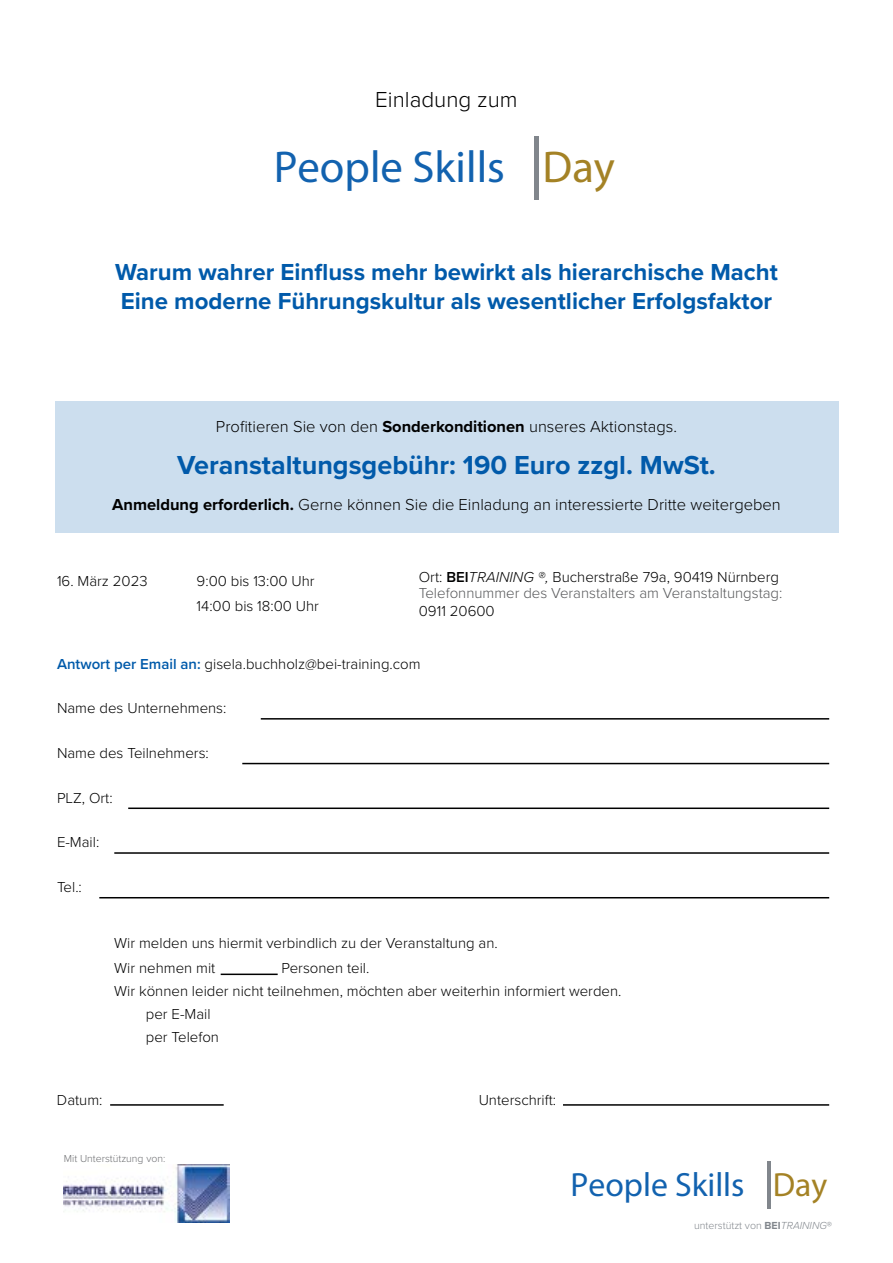
<style>
.page{position:relative;width:893px;height:1263px;background:#fff}
.page>*{position:absolute;margin:0;border:0;box-sizing:border-box;transform-origin:0 0}
.t1{font:44.85px "Myriad Pro";color:#1262af}
.t2{font:33.75px "Myriad Pro";color:#1262af}
.t3{font:700 27px "Proxima Nova";color:#015aaa}
.t4{font:700 24px/28.8px "Proxima Nova";color:#015aaa}
.t5{font:300 22.5px "Proxima Nova";color:#000}
.t6{font:300 16.5px "Proxima Nova";color:#000}
.t7{font:300 15px/24.6px "Proxima Nova";color:#000}
.t8{font:300 15px/15.6px "Proxima Nova";color:#58595b}
.t9{font:300 10.65px "Proxima Nova";color:#81868c}
.t10{font:300 10.5px "Proxima Nova";color:#6d6e71}
.s1{color:#a48225}
.s2{font-weight:700}
.s3{color:#000}
.s4{font-weight:600;color:#000}
.s5{font-style:italic;color:#000}
.s6{font-weight:600;color:#015aaa}
.s7{font-style:italic}
</style>
<div class="page">
<div style="left:55px;top:401px;width:783px;height:132px;background:#ccdeee"></div>
<hr style="left:261px;top:718px;width:568px;height:1px;background:#000">
<hr style="left:242px;top:763px;width:587px;height:1px;background:#000">
<hr style="left:128px;top:807px;width:701px;height:2px;background:#000">
<hr style="left:114px;top:852px;width:715px;height:2px;background:#000">
<hr style="left:99px;top:897px;width:730px;height:1px;background:#000">
<hr style="left:110px;top:1104px;width:114px;height:2px;background:#000">
<hr style="left:563px;top:1104px;width:266px;height:2px;background:#000">
<img style="left:64px;top:1165px;width:166px;height:58px">
<hr style="left:221px;top:973px;width:57px;height:2px;background:#000">
<hr style="left:767px;top:1161px;width:3px;height:48px;background:#81868c">
<hr style="left:535px;top:136px;width:4px;height:64px;background:#81868c">
<h3 class="t5" style="left:375px;top:83px;width:144px">Einladung zum</h3>
<h1 class="t1" style="left:274px;top:139px;width:343px">People Skills <span class="s1">Day</span></h1>
<h3 class="t4" style="left:115px;top:257px;width:664px">Warum wahrer Einfluss mehr bewirkt als hierarchische Macht<br>Eine moderne Führungskultur als wesentlicher Erfolgsfaktor</h3>
<p class="t6" style="left:216px;top:414px;width:463px">Profitieren Sie von den <span class="s2">Sonderkonditionen</span> unseres Aktionstags.</p>
<h3 class="t3" style="left:177px;top:445px;width:540px">Veranstaltungsgebühr: 190 Euro zzgl. MwSt.</h3>
<p class="t6" style="left:112px;top:492px;width:670px"><span class="s2">Anmeldung erforderlich.</span> Gerne können Sie die Einladung an interessierte Dritte weitergeben</p>
<p class="t7" style="left:57px;top:568px;width:92px">16. März 2023</p>
<p class="t7" style="left:197px;top:568px;width:124px">9:00 bis 13:00 Uhr<br>14:00 bis 18:00 Uhr</p>
<p class="t8" style="left:419px;top:568px;width:365px"><span class="s3">Ort:</span> <span class="s4">BEI</span><span class="s5">TRAINING ®,</span> <span class="s3">Bucherstraße 79a, 90419 Nürnberg<br></span>Telefonnummer des Veranstalters am Veranstaltungstag:</p>
<p class="t7" style="left:419px;top:598px;width:77px">0911 20600</p>
<p class="t7" style="left:57px;top:650px;width:365px"><span class="s6">Antwort per Email an:</span> gisela.buchholz@bei-training.com</p>
<p class="t7" style="left:57px;top:695px;width:171px">Name des Unternehmens:</p>
<p class="t7" style="left:57px;top:740px;width:153px">Name des Teilnehmers:</p>
<p class="t7" style="left:57px;top:784px;width:57px">PLZ, Ort:</p>
<p class="t7" style="left:57px;top:829px;width:44px">E-Mail:</p>
<p class="t7" style="left:57px;top:874px;width:26px">Tel.:</p>
<p class="t7" style="left:114px;top:930px;width:385px">Wir melden uns hiermit verbindlich zu der Veranstaltung an.<br>Wir nehmen mit</p>
<p class="t7" style="left:281px;top:955px;width:90px">Personen teil.</p>
<p class="t7" style="left:114px;top:978px;width:509px">Wir können leider nicht teilnehmen, möchten aber weiterhin informiert werden.</p>
<p class="t7" style="left:146px;top:1000px;width:66px">per E-Mail</p>
<p class="t7" style="left:146px;top:1023px;width:75px">per Telefon</p>
<p class="t7" style="left:57px;top:1087px;width:47px">Datum:</p>
<p class="t7" style="left:479px;top:1087px;width:79px">Unterschrift:</p>
<p class="t10" style="left:64px;top:1150px;width:103px">Mit Unterstützung von:</p>
<h2 class="t2" style="left:571px;top:1164px;width:258px">People Skills <span class="s1">Day</span></h2>
<p class="t9" style="left:694px;top:1217px;width:140px">unterstützt von <span class="s2">BEI</span><span class="s7">TRAINING</span>®</p>
</div>
